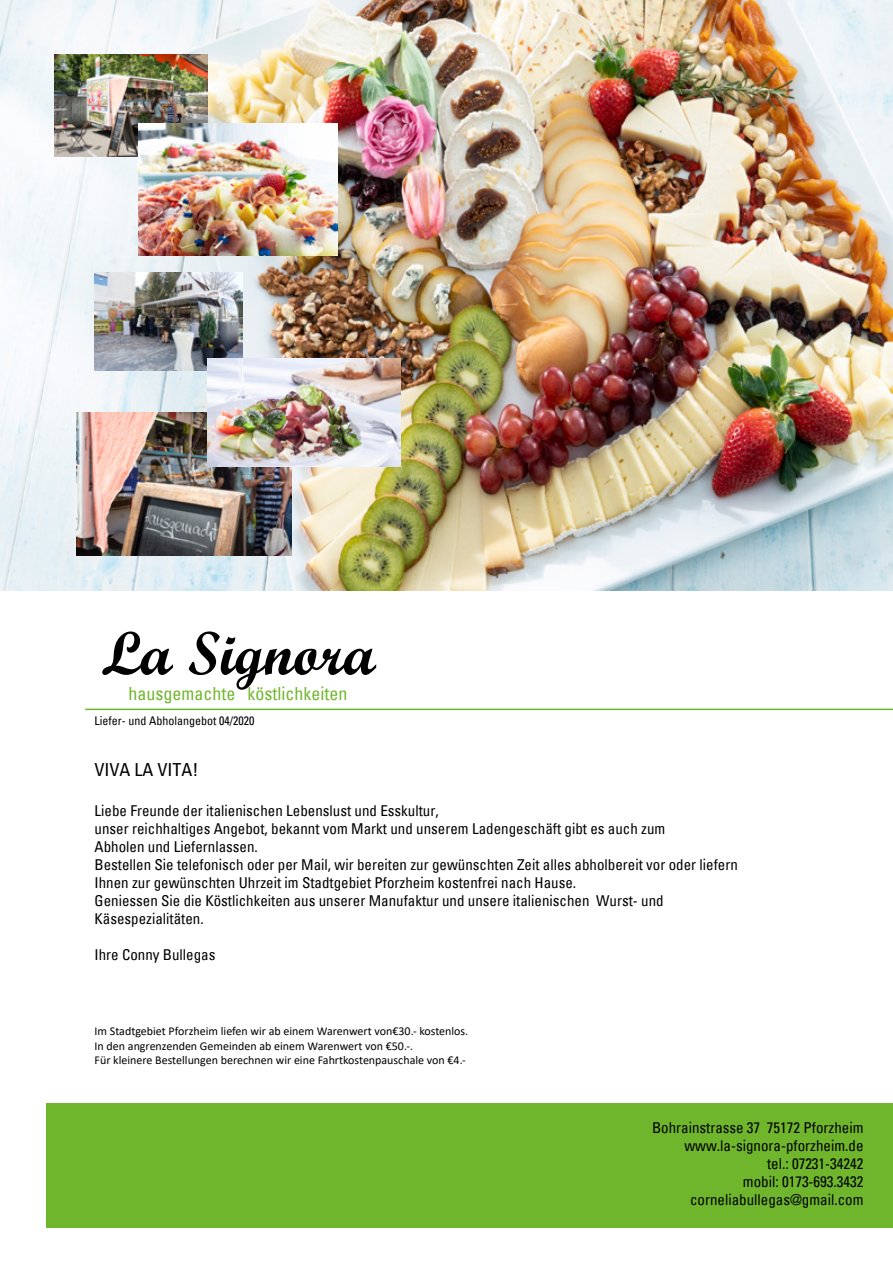
<style>
.page{position:relative;width:893px;height:1263px;background:#fff}
.page>*{position:absolute;margin:0;border:0;box-sizing:border-box;transform-origin:0 0}
.t1{font:61.5px "Script MT Bold";color:#000}
.t2{font:condensed 18px "Univers";color:#70b62c}
.t3{font:condensed 18px "Univers";color:#000}
.t4{font:condensed 15px/18px "Univers";color:#000;text-align:right}
.t5{font:12px/14.4px "Calibri";color:#000}
.t6{font:condensed 12px "Univers";color:#000}
</style>
<div class="page">
<img style="left:0;top:0;width:893px;height:590px">
<img style="left:77px;top:412px;width:214px;height:144px">
<img style="left:54px;top:54px;width:153px;height:102px">
<img style="left:95px;top:272px;width:148px;height:99px">
<img style="left:207px;top:359px;width:194px;height:107px">
<img style="left:138px;top:123px;width:199px;height:133px">
<div style="left:47px;top:1103px;width:846px;height:125px;background:#70b62c"></div>
<hr style="left:85px;top:709px;width:808px;height:1px;background:#70b62c">
<p class="t1" style="left:101px;top:616px;width:276px">La Signora</p>
<p class="t2" style="left:128px;top:682px;width:220px">hausgemachte köstlichkeiten</p>
<p class="t6" style="left:95px;top:713px;width:161px">Liefer- und Abholangebot 04/2020</p>
<p class="t3" style="left:95px;top:759px;width:106px">VIVA LA VITA!</p>
<p class="t4" style="left:95px;top:801px;width:645px;text-align:left">Liebe Freunde der italienischen Lebenslust und Esskultur,<br>unser reichhaltiges Angebot, bekannt vom Markt und unserem Ladengeschäft gibt es auch zum<br>Abholen und Liefernlassen.<br>Bestellen Sie telefonisch oder per Mail, wir bereiten zur gewünschten Zeit alles abholbereit vor oder liefern Ihnen zur gewünschten Uhrzeit im Stadtgebiet Pforzheim kostenfrei nach Hause.<br>Geniessen Sie die Köstlichkeiten aus unserer Manufaktur und unsere italienischen Wurst- und Käsespezialitäten.</p>
<p class="t4" style="left:95px;top:945px;width:122px">Ihre Conny Bullegas</p>
<p class="t5" style="left:95px;top:1024px;width:375px">Im Stadtgebiet Pforzheim liefen wir ab einem Warenwert von€30.- kostenlos.<br>In den angrenzenden Gemeinden ab einem Warenwert von €50.-.<br>Für kleinere Bestellungen berechnen wir eine Fahrtkostenpauschale von €4.-</p>
<p class="t4" style="left:652px;top:1118px;width:213px">Bohrainstrasse 37 75172 Pforzheim www.la-signora-pforzheim.de</p>
<p class="t4" style="left:743px;top:1154px;width:122px">tel.: 07231-34242 mobil: 0173-693.3432</p>
<p class="t4" style="left:690px;top:1190px;width:175px">corneliabullegas@gmail.com</p>
</div>
